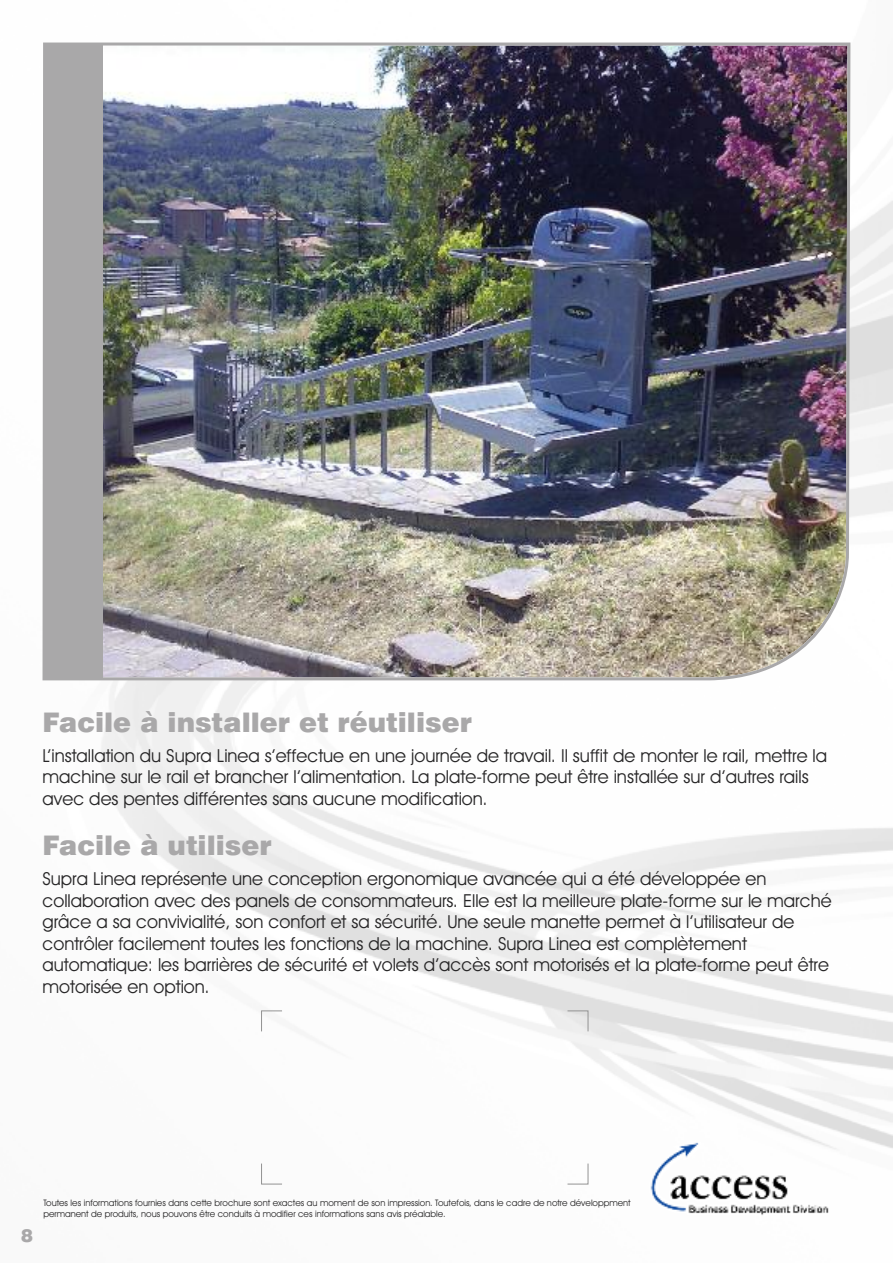
<style>
.page{position:relative;width:893px;height:1263px;background:#fff}
.page>*{position:absolute;margin:0;border:0;box-sizing:border-box;transform-origin:0 0}
.t1{font:900 27px "Swiss 721 BT";color:#a9a8a9}
.t2{font:18px/21.6px "Avant Garde IT Cby BT";color:#272627}
.t3{font:900 18px "Swiss 721 BT";color:#a9a8a9}
.t4{font:9px/10.8px "Avant Garde IT Cby BT";color:#272627}
</style>
<div class="page">
<img style="left:43px;top:43px;width:807px;height:637px">
<div style="left:44px;top:44px;width:58px;height:634px;background:#a9a8a9"></div>
<img style="left:650px;top:1141px;width:180px;height:75px">
<svg style="left:261px;top:1010px;width:21px;height:22px"></svg>
<svg style="left:261px;top:1163px;width:21px;height:21px"></svg>
<svg style="left:567px;top:1163px;width:21px;height:21px"></svg>
<svg style="left:567px;top:1010px;width:21px;height:22px"></svg>
<h1 class="t1" style="left:43px;top:712px;width:431px">Facile à installer et réutiliser</h1>
<p class="t2" style="left:43px;top:746px;width:786px">L’installation du Supra Linea s’effectue en une journée de travail. Il suffit de monter le rail, mettre la machine sur le rail et brancher l’alimentation. La plate-forme peut être installée sur d’autres rails avec des pentes différentes sans aucune modification.</p>
<h1 class="t1" style="left:43px;top:835px;width:231px">Facile à utiliser</h1>
<p class="t2" style="left:43px;top:869px;width:791px">Supra Linea représente une conception ergonomique avancée qui a été développée en collaboration avec des panels de consommateurs. Elle est la meilleure plate-forme sur le marché grâce a sa convivialité, son confort et sa sécurité. Une seule manette permet à l’utilisateur de contrôler facilement toutes les fonctions de la machine. Supra Linea est complètement automatique: les barrières de sécurité et volets d’accès sont motorisés et la plate-forme peut être motorisée en option.</p>
<p class="t3" style="left:21px;top:1229px;width:13px">8</p>
<p class="t4" style="left:43px;top:1198px;width:589px">Toutes les informations fournies dans cette brochure sont exactes au moment de son impression. Toutefois, dans le cadre de notre développment permanent de produits, nous pouvons être conduits à modifier ces informations sans avis préalable.</p>
</div>
